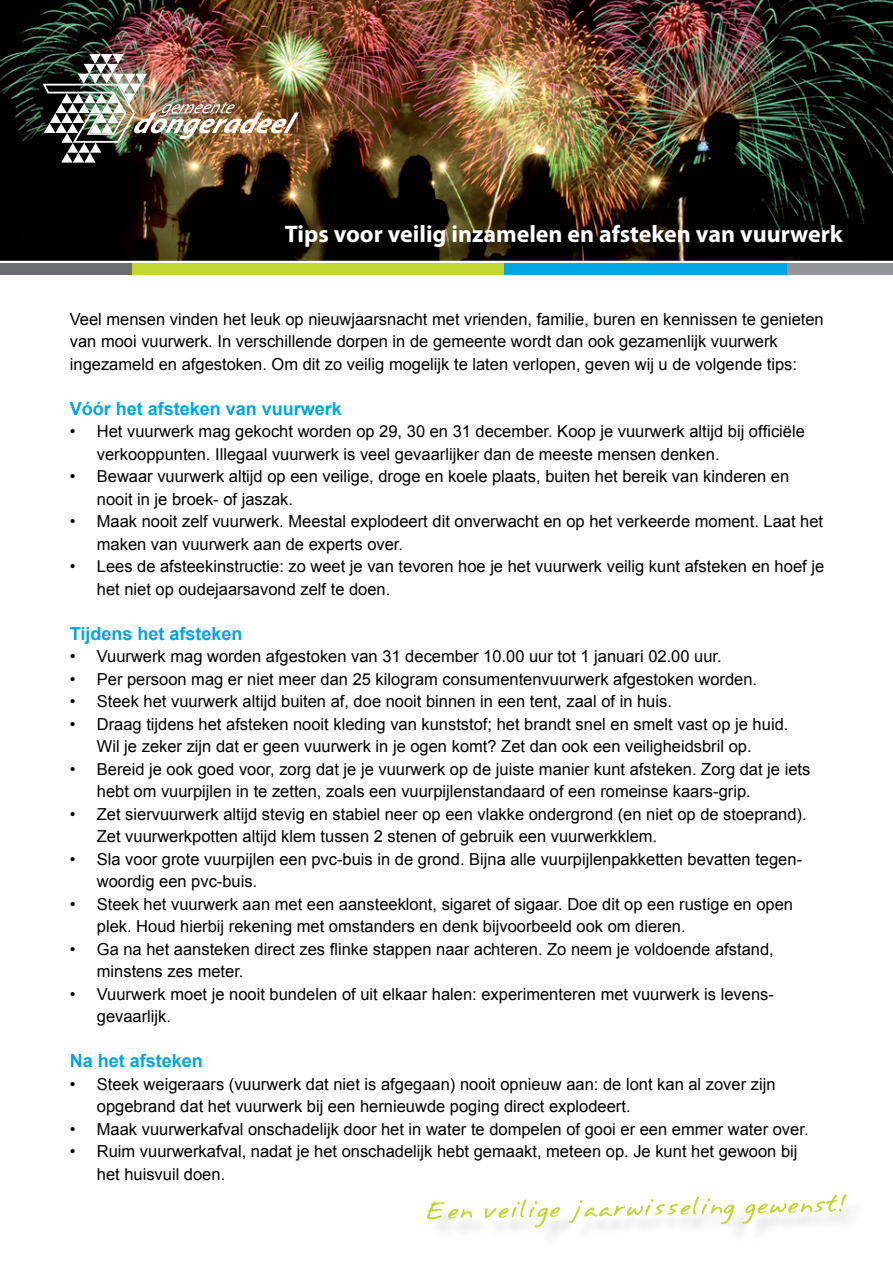
<style>
.page{position:relative;width:893px;height:1263px;background:#fff}
.page>*{position:absolute;margin:0;border:0;box-sizing:border-box;transform-origin:0 0}
.t1{font:700 24px "Myriad Pro";color:#fff}
.t2{font:700 18px "Arial";color:#00a5e3}
.t3{font:16.5px/22.5px "Arial";color:#000}
</style>
<div class="page">
<img style="left:0;top:0;width:893px;height:261px">
<img style="left:43px;top:54px;width:256px;height:109px">
<div style="left:500px;top:262px;width:292px;height:13px;background:#00a5e3"></div>
<div style="left:129px;top:262px;width:375px;height:13px;background:#c1d72f"></div>
<div style="left:788px;top:262px;width:105px;height:13px;background:#939598"></div>
<div style="left:0;top:262px;width:132px;height:13px;background:#6c6d70"></div>
<hr style="left:0;top:261px;width:893px;height:2px;background:#fff">
<svg style="left:427px;top:1194px;width:420px;height:33px"></svg>
<h1 class="t1" style="left:285px;top:219px;width:559px">Tips voor veilig inzamelen en afsteken van vuurwerk</h1>
<p class="t3" style="left:70px;top:308px;width:755px">Veel mensen vinden het leuk op nieuwjaarsnacht met vrienden, familie, buren en kennissen te genieten van mooi vuurwerk. In verschillende dorpen in de gemeente wordt dan ook gezamenlijk vuurwerk ingezameld en afgestoken. Om dit zo veilig mogelijk te laten verlopen, geven wij u de volgende tips:</p>
<p class="t2" style="left:70px;top:396px;width:274px">Vóór het afsteken van vuurwerk</p>
<p class="t3" style="left:97px;top:420px;width:710px;text-indent:-27px">• Het vuurwerk mag gekocht worden op 29, 30 en 31 december. Koop je vuurwerk altijd bij officiële verkooppunten. Illegaal vuurwerk is veel gevaarlijker dan de meeste mensen denken.</p>
<p class="t3" style="left:97px;top:465px;width:694px;text-indent:-27px">• Bewaar vuurwerk altijd op een veilige, droge en koele plaats, buiten het bereik van kinderen en nooit in je broek- of jaszak.</p>
<p class="t3" style="left:97px;top:510px;width:728px;text-indent:-27px">• Maak nooit zelf vuurwerk. Meestal explodeert dit onverwacht en op het verkeerde moment. Laat het maken van vuurwerk aan de experts over.</p>
<p class="t3" style="left:97px;top:555px;width:729px;text-indent:-27px">• Lees de afsteekinstructie: zo weet je van tevoren hoe je het vuurwerk veilig kunt afsteken en hoef je het niet op oudejaarsavond zelf te doen.</p>
<p class="t2" style="left:70px;top:621px;width:174px">Tijdens het afsteken</p>
<p class="t3" style="left:70px;top:645px;width:653px">• Vuurwerk mag worden afgestoken van 31 december 10.00 uur tot 1 januari 02.00 uur.</p>
<p class="t3" style="left:70px;top:668px;width:689px">• Per persoon mag er niet meer dan 25 kilogram consumentenvuurwerk afgestoken worden.</p>
<p class="t3" style="left:70px;top:690px;width:604px">• Steek het vuurwerk altijd buiten af, doe nooit binnen in een tent, zaal of in huis.</p>
<p class="t3" style="left:70px;top:713px;width:720px;text-align:center">• Draag tijdens het afsteken nooit kleding van kunststof; het brandt snel en smelt vast op je huid.<br>Wil je zeker zijn dat er geen vuurwerk in je ogen komt? Zet dan ook een veiligheidsbril op.</p>
<p class="t3" style="left:97px;top:758px;width:715px;text-indent:-27px">• Bereid je ook goed voor, zorg dat je je vuurwerk op de juiste manier kunt afsteken. Zorg dat je iets hebt om vuurpijlen in te zetten, zoals een vuurpijlenstandaard of een romeinse kaars-grip.</p>
<p class="t3" style="left:97px;top:803px;width:711px;text-indent:-27px">• Zet siervuurwerk altijd stevig en stabiel neer op een vlakke ondergrond (en niet op de stoeprand).<br>Zet vuurwerkpotten altijd klem tussen 2 stenen of gebruik een vuurwerkklem.</p>
<p class="t3" style="left:97px;top:848px;width:707px;text-indent:-27px">• Sla voor grote vuurpijlen een pvc-buis in de grond. Bijna alle vuurpijlenpakketten bevatten tegen&shy;woordig een pvc-buis.</p>
<p class="t3" style="left:97px;top:893px;width:698px;text-indent:-27px">• Steek het vuurwerk aan met een aansteeklont, sigaret of sigaar. Doe dit op een rustige en open plek. Houd hierbij rekening met omstanders en denk bijvoorbeeld ook om dieren.</p>
<p class="t3" style="left:97px;top:938px;width:678px;text-indent:-27px">• Ga na het aansteken direct zes flinke stappen naar achteren. Zo neem je voldoende afstand, minstens zes meter.</p>
<p class="t3" style="left:97px;top:983px;width:679px;text-indent:-27px">• Vuurwerk moet je nooit bundelen of uit elkaar halen: experimenteren met vuurwerk is levens&shy;gevaarlijk.</p>
<p class="t2" style="left:70px;top:1049px;width:135px">Na het afsteken</p>
<p class="t3" style="left:97px;top:1073px;width:680px;text-indent:-27px">• Steek weigeraars (vuurwerk dat niet is afgegaan) nooit opnieuw aan: de lont kan al zover zijn opgebrand dat het vuurwerk bij een hernieuwde poging direct explodeert.</p>
<p class="t3" style="left:70px;top:1118px;width:740px">• Maak vuurwerkafval onschadelijk door het in water te dompelen of gooi er een emmer water over.</p>
<p class="t3" style="left:97px;top:1140px;width:702px;text-indent:-27px">• Ruim vuurwerkafval, nadat je het onschadelijk hebt gemaakt, meteen op. Je kunt het gewoon bij het huisvuil doen.</p>
</div>
